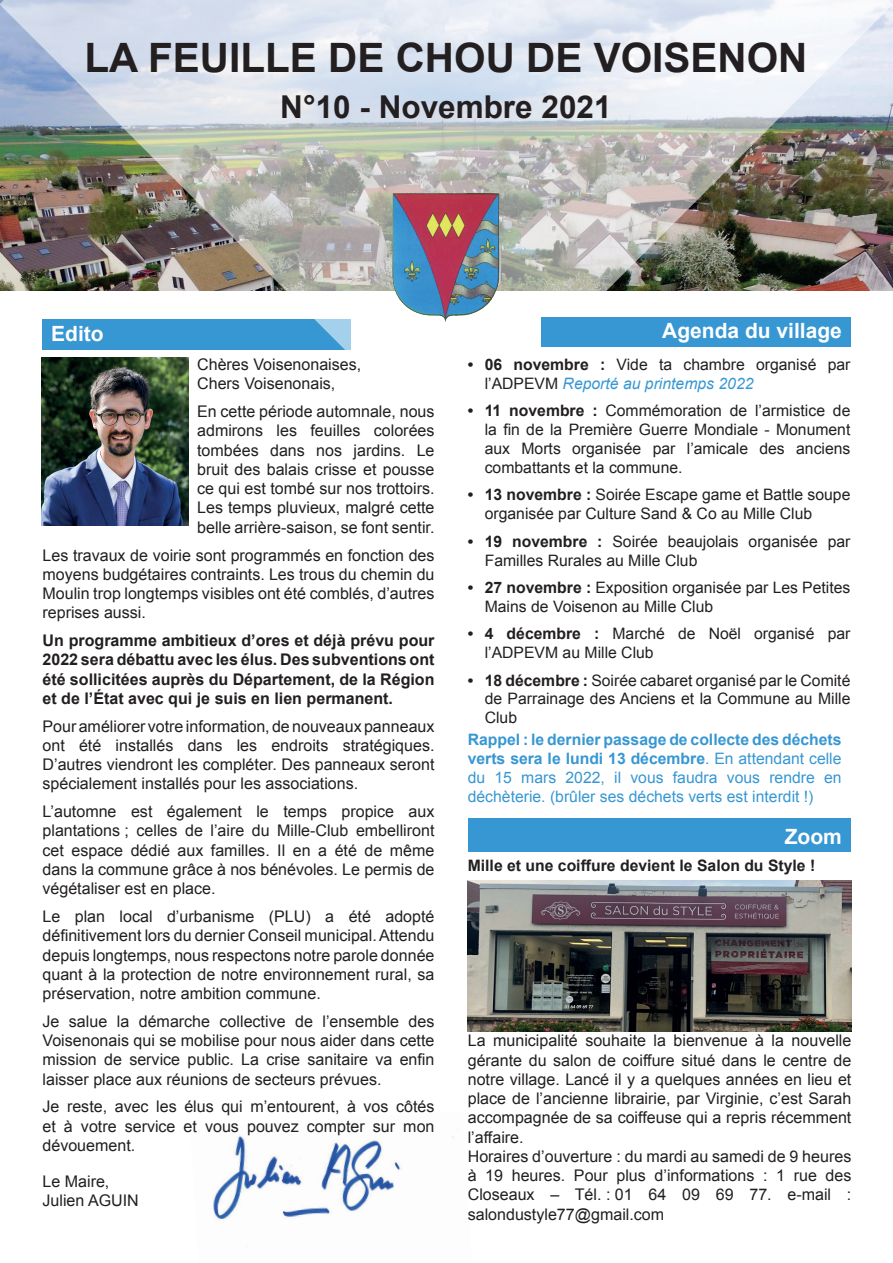
<style>
.page{position:relative;width:893px;height:1263px;background:#fff}
.page>*{position:absolute;margin:0;border:0;box-sizing:border-box;transform-origin:0 0}
.t1{font:700 40.5px "Arial";color:#231f20}
.t2{font:700 31.5px "Arial";color:#231f20}
.t3{font:700 21px "Arial";color:#fff}
.t4{font:16.05px/19.2px "Arial";color:#231f20;text-align:justify}
.t5{font:700 16.05px/19.2px "Arial";color:#231f20;text-align:justify}
.t6{font:15.75px/18.9px "Arial";color:#231f20}
.t7{font:15.75px/18.9px "Arial";color:#3797d3;text-align:justify}
.t8{font:700 15.75px "Arial";color:#231f20}
.s1{font-weight:700}
.s2{font-style:italic;color:#3797d3}
</style>
<div class="page">
<img style="left:213px;top:1136px;width:241px;height:84px">
<img style="left:0;top:0;width:893px;height:358px">
<img style="left:393px;top:193px;width:106px;height:129px">
<div style="left:541px;top:317px;width:309px;height:30px;background:#3797d3"></div>
<div style="left:468px;top:818px;width:382px;height:33px;background:#3797d3"></div>
<img style="left:41px;top:358px;width:148px;height:167px">
<img style="left:468px;top:880px;width:383px;height:151px">
<h1 class="t1" style="left:84px;top:31px;width:725px">LA FEUILLE DE CHOU DE VOISENON</h1>
<h2 class="t2" style="left:280px;top:87px;width:333px">N°10 - Novembre 2021</h2>
<h3 class="t3" style="left:51px;top:320px;width:54px">Edito</h3>
<h3 class="t3" style="left:662px;top:317px;width:181px">Agenda du village</h3>
<p class="t4" style="left:197px;top:355px;width:166px">Chères Voisenonaises,<br>Chers Voisenonais,</p>
<p class="t4" style="left:197px;top:402px;width:239px">En cette période automnale, nous admirons les feuilles colorées tombées dans nos jardins. Le bruit des balais crisse et pousse ce qui est tombé sur nos trottoirs.<br>Les temps pluvieux, malgré cette belle arrière-saison, se font sentir.</p>
<p class="t4" style="left:43px;top:545px;width:394px">Les travaux de voirie sont programmés en fonction des moyens budgétaires contraints. Les trous du chemin du Moulin trop longtemps visibles ont été comblés, d’autres reprises aussi.</p>
<p class="t5" style="left:43px;top:631px;width:394px">Un programme ambitieux d’ores et déjà prévu pour 2022 sera débattu avec les élus. Des subventions ont été sollicitées auprès du Département, de la Région et de l’État avec qui je suis en lien permanent.</p>
<p class="t4" style="left:43px;top:716px;width:394px">Pour améliorer votre information, de nouveaux panneaux ont été installés dans les endroits stratégiques.<br>D’autres viendront les compléter. Des panneaux seront spécialement installés pour les associations.</p>
<p class="t4" style="left:43px;top:802px;width:393px">L’automne est également le temps propice aux plantations ; celles de l’aire du Mille-Club embelliront cet espace dédié aux familles. Il en a été de même dans la commune grâce à nos bénévoles. Le permis de végétaliser est en place.</p>
<p class="t4" style="left:43px;top:907px;width:393px">Le plan local d’urbanisme (PLU) a été adopté définitivement lors du dernier Conseil municipal. Attendu depuis longtemps, nous respectons notre parole donnée quant à la protection de notre environnement rural, sa préservation, notre ambition commune.</p>
<p class="t4" style="left:43px;top:1012px;width:393px">Je salue la démarche collective de l’ensemble des Voisenonais qui se mobilise pour nous aider dans cette mission de service public. La crise sanitaire va enfin laisser place aux réunions de secteurs prévues.</p>
<p class="t4" style="left:43px;top:1097px;width:393px">Je reste, avec les élus qui m’entourent, à vos côtés et à votre service et vous pouvez compter sur mon dévouement.</p>
<p class="t4" style="left:43px;top:1172px;width:98px">Le Maire,<br>Julien AGUIN</p>
<p class="t6" style="left:485px;top:355px;width:367px;text-indent:-17px"><span class="s1">• 06 novembre :</span> Vide ta chambre organisé par l’ADPEVM <span class="s2">Reporté au printemps 2022</span></p>
<p class="t6" style="left:485px;top:401px;width:367px;text-align:justify;text-indent:-17px"><span class="s1">• 11 novembre :</span> Commémoration de l’armistice de la fin de la Première Guerre Mondiale - Monument aux Morts organisée par l’amicale des anciens combattants et la commune.</p>
<p class="t6" style="left:485px;top:485px;width:367px;text-indent:-17px"><span class="s1">• 13 novembre :</span> Soirée Escape game et Battle soupe organisée par Culture Sand &amp; Co au Mille Club</p>
<p class="t6" style="left:485px;top:532px;width:367px;text-indent:-17px"><span class="s1">• 19 novembre :</span> Soirée beaujolais organisée par<br>Familles Rurales au Mille Club</p>
<p class="t6" style="left:485px;top:578px;width:367px;text-indent:-17px"><span class="s1">• 27 novembre :</span> Exposition organisée par Les Petites<br>Mains de Voisenon au Mille Club</p>
<p class="t6" style="left:485px;top:624px;width:367px;text-indent:-17px"><span class="s1">• 4 décembre :</span> Marché de Noël organisé par l’ADPEVM au Mille Club</p>
<p class="t6" style="left:485px;top:671px;width:367px;text-align:justify;text-indent:-17px"><span class="s1">• 18 décembre :</span> Soirée cabaret organisé par le Comité de Parrainage des Anciens et la Commune au Mille Club</p>
<p class="t7" style="left:468px;top:730px;width:375px"><span class="s1">Rappel : le dernier passage de collecte des déchets verts sera le lundi 13 décembre</span>. En attendant celle du 15 mars 2022, il vous faudra vous rendre en déchèterie. (brûler ses déchets verts est interdit !)</p>
<h3 class="t3" style="left:785px;top:823px;width:59px">Zoom</h3>
<p class="t8" style="left:468px;top:855px;width:349px">Mille et une coiffure devient le Salon du Style !</p>
<p class="t4" style="left:468px;top:1031px;width:385px;text-align:left">La municipalité souhaite la bienvenue à la nouvelle gérante du salon de coiffure situé dans le centre de notre village. Lancé il y a quelques années en lieu et place de l’ancienne librairie, par Virginie, c’est Sarah accompagnée de sa coiffeuse qui a repris récemment l’affaire.<br>Horaires d’ouverture : du mardi au samedi de 9 heures à 19 heures. Pour plus d’informations : 1 rue des Closeaux – Tél. : 01 64 09 69 77. e-mail : salondustyle77@gmail.com</p>
</div>
